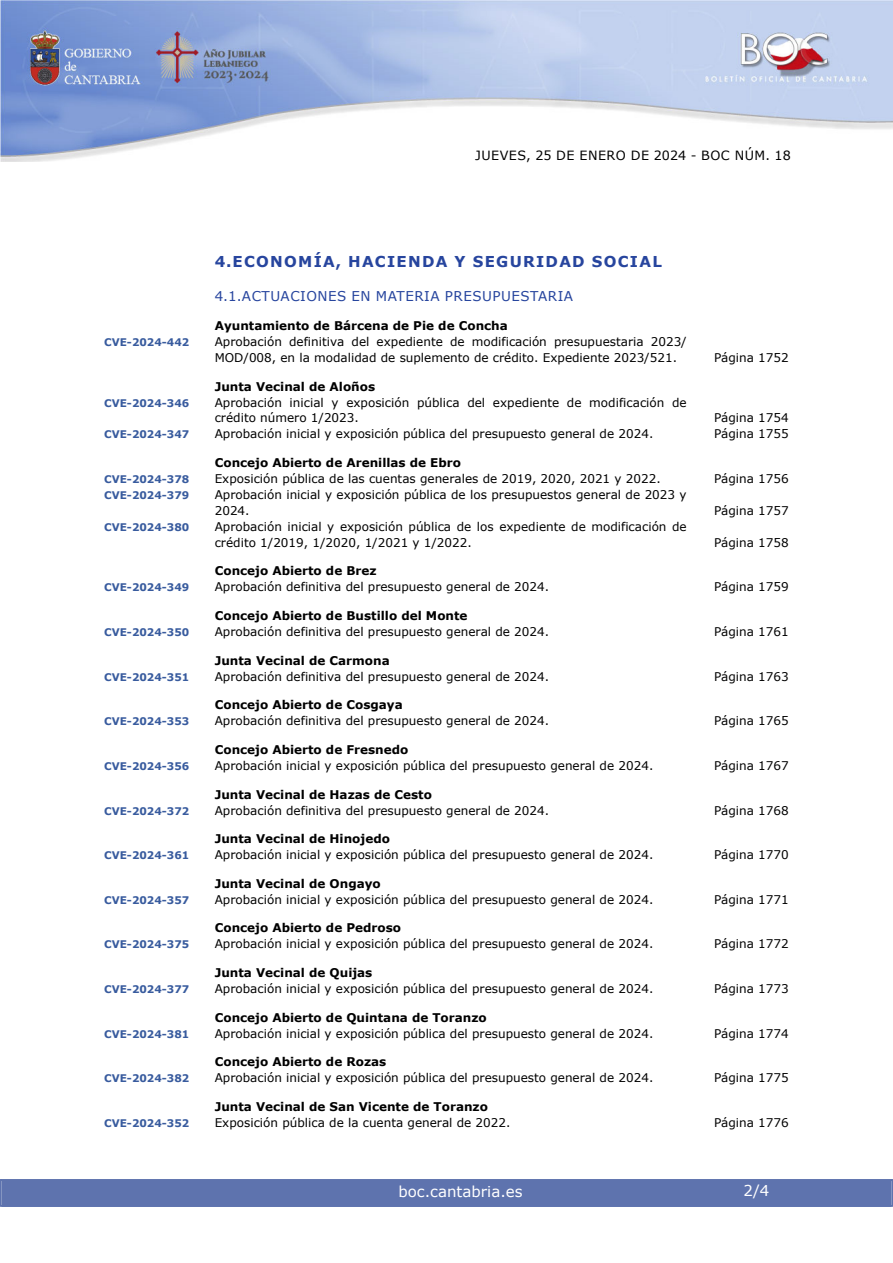
<style>
.page{position:relative;width:893px;height:1263px;background:#fff}
.page>*{position:absolute;margin:0;border:0;box-sizing:border-box;transform-origin:0 0}
.indice_1{font:700 15px "Verdana";letter-spacing:.085em;color:#27459e}
.t1{font:15px "Verdana";color:#fff}
.indice_2{font:13.5px "Verdana";letter-spacing:.035em;color:#27459e}
.t2{font:12.75px "Verdana";letter-spacing:.035em;color:#000}
.indice_4{font:12px/15.9px "Verdana";color:#000}
.indice_3{font:700 12px "Verdana";color:#000}
.indice_4-2{font:700 10.5px "Verdana";color:#385b9e}
</style>
<div class="page">
<img style="left:0;top:0;width:893px;height:161px">
<div style="left:2px;top:1180px;width:889px;height:27px;background:#5e73ae"></div>
<div style="left:0;top:1179px;width:893px;height:28px;border:2px solid #5e73ae"></div>
<p class="t2" style="left:475px;top:147px;width:317px">JUEVES, 25 DE ENERO DE 2024 - BOC NÚM. 18</p>
<h2 class="indice_1" style="left:215px;top:251px;width:449px">4.ECONOMÍA, HACIENDA Y SEGURIDAD SOCIAL</h2>
<h3 class="indice_2" style="left:215px;top:287px;width:360px">4.1.ACTUACIONES EN MATERIA PRESUPUESTARIA</h3>
<h4 class="indice_3" style="left:215px;top:317px;width:295px">Ayuntamiento de Bárcena de Pie de Concha</h4>
<p class="indice_4-2" style="left:104px;top:335px;width:87px">CVE-2024-442</p>
<p class="indice_4" style="left:215px;top:334px;width:473px">Aprobación definitiva del expediente de modificación presupuestaria 2023/<br>MOD/008, en la modalidad de suplemento de crédito. Expediente 2023/521.</p>
<h4 class="indice_3" style="left:215px;top:378px;width:162px">Junta Vecinal de Aloños</h4>
<p class="indice_4-2" style="left:104px;top:395px;width:87px">CVE-2024-346</p>
<p class="indice_4" style="left:215px;top:394px;width:473px">Aprobación inicial y exposición pública del expediente de modificación de crédito número 1/2023.</p>
<p class="indice_4" style="left:714px;top:349px;width:76px">Página 1752</p>
<p class="indice_4" style="left:714px;top:410px;width:76px">Página 1754</p>
<p class="indice_4-2" style="left:104px;top:427px;width:87px">CVE-2024-347</p>
<p class="indice_4" style="left:215px;top:426px;width:440px">Aprobación inicial y exposición pública del presupuesto general de 2024.</p>
<p class="indice_4" style="left:714px;top:426px;width:76px">Página 1755</p>
<h4 class="indice_3" style="left:215px;top:454px;width:248px">Concejo Abierto de Arenillas de Ebro</h4>
<p class="indice_4-2" style="left:104px;top:472px;width:87px">CVE-2024-378</p>
<p class="indice_4" style="left:215px;top:471px;width:447px">Exposición pública de las cuentas generales de 2019, 2020, 2021 y 2022.</p>
<p class="indice_4" style="left:714px;top:471px;width:76px">Página 1756</p>
<p class="indice_4-2" style="left:104px;top:488px;width:87px">CVE-2024-379</p>
<p class="indice_4" style="left:215px;top:486px;width:473px">Aprobación inicial y exposición pública de los presupuestos general de 2023 y<br>2024.</p>
<p class="indice_4" style="left:714px;top:502px;width:76px">Página 1757</p>
<p class="indice_4-2" style="left:104px;top:520px;width:87px">CVE-2024-380</p>
<p class="indice_4" style="left:215px;top:518px;width:473px">Aprobación inicial y exposición pública de los expediente de modificación de crédito 1/2019, 1/2020, 1/2021 y 1/2022.</p>
<h4 class="indice_3" style="left:215px;top:563px;width:163px">Concejo Abierto de Brez</h4>
<p class="indice_4" style="left:714px;top:534px;width:76px">Página 1758</p>
<p class="indice_4-2" style="left:104px;top:580px;width:87px">CVE-2024-349</p>
<p class="indice_4" style="left:215px;top:579px;width:336px">Aprobación definitiva del presupuesto general de 2024.</p>
<p class="indice_4" style="left:714px;top:579px;width:76px">Página 1759</p>
<h4 class="indice_3" style="left:215px;top:607px;width:254px">Concejo Abierto de Bustillo del Monte</h4>
<p class="indice_4-2" style="left:104px;top:625px;width:87px">CVE-2024-350</p>
<p class="indice_4" style="left:215px;top:624px;width:336px">Aprobación definitiva del presupuesto general de 2024.</p>
<p class="indice_4" style="left:714px;top:624px;width:76px">Página 1761</p>
<h4 class="indice_3" style="left:215px;top:652px;width:177px">Junta Vecinal de Carmona</h4>
<p class="indice_4-2" style="left:104px;top:669px;width:87px">CVE-2024-351</p>
<p class="indice_4" style="left:215px;top:668px;width:336px">Aprobación definitiva del presupuesto general de 2024.</p>
<p class="indice_4" style="left:714px;top:668px;width:76px">Página 1763</p>
<h4 class="indice_3" style="left:215px;top:696px;width:189px">Concejo Abierto de Cosgaya</h4>
<p class="indice_4-2" style="left:104px;top:714px;width:87px">CVE-2024-353</p>
<p class="indice_4" style="left:215px;top:713px;width:336px">Aprobación definitiva del presupuesto general de 2024.</p>
<p class="indice_4" style="left:714px;top:713px;width:76px">Página 1765</p>
<h4 class="indice_3" style="left:215px;top:741px;width:195px">Concejo Abierto de Fresnedo</h4>
<p class="indice_4-2" style="left:104px;top:759px;width:87px">CVE-2024-356</p>
<p class="indice_4" style="left:215px;top:757px;width:440px">Aprobación inicial y exposición pública del presupuesto general de 2024.</p>
<p class="indice_4" style="left:714px;top:757px;width:76px">Página 1767</p>
<h4 class="indice_3" style="left:215px;top:786px;width:219px">Junta Vecinal de Hazas de Cesto</h4>
<p class="indice_4-2" style="left:104px;top:803px;width:87px">CVE-2024-372</p>
<p class="indice_4" style="left:215px;top:802px;width:336px">Aprobación definitiva del presupuesto general de 2024.</p>
<p class="indice_4" style="left:714px;top:802px;width:76px">Página 1768</p>
<h4 class="indice_3" style="left:215px;top:830px;width:177px">Junta Vecinal de Hinojedo</h4>
<p class="indice_4-2" style="left:104px;top:848px;width:87px">CVE-2024-361</p>
<p class="indice_4" style="left:215px;top:847px;width:440px">Aprobación inicial y exposición pública del presupuesto general de 2024.</p>
<p class="indice_4" style="left:714px;top:847px;width:76px">Página 1770</p>
<h4 class="indice_3" style="left:215px;top:875px;width:168px">Junta Vecinal de Ongayo</h4>
<p class="indice_4-2" style="left:104px;top:892px;width:87px">CVE-2024-357</p>
<p class="indice_4" style="left:215px;top:891px;width:440px">Aprobación inicial y exposición pública del presupuesto general de 2024.</p>
<p class="indice_4" style="left:714px;top:891px;width:76px">Página 1771</p>
<h4 class="indice_3" style="left:215px;top:919px;width:188px">Concejo Abierto de Pedroso</h4>
<p class="indice_4-2" style="left:104px;top:937px;width:87px">CVE-2024-375</p>
<p class="indice_4" style="left:215px;top:936px;width:440px">Aprobación inicial y exposición pública del presupuesto general de 2024.</p>
<p class="indice_4" style="left:714px;top:936px;width:76px">Página 1772</p>
<h4 class="indice_3" style="left:215px;top:964px;width:159px">Junta Vecinal de Quijas</h4>
<p class="indice_4-2" style="left:104px;top:982px;width:87px">CVE-2024-377</p>
<p class="indice_4" style="left:215px;top:980px;width:440px">Aprobación inicial y exposición pública del presupuesto general de 2024.</p>
<p class="indice_4" style="left:714px;top:980px;width:76px">Página 1773</p>
<h4 class="indice_3" style="left:215px;top:1009px;width:274px">Concejo Abierto de Quintana de Toranzo</h4>
<p class="indice_4-2" style="left:104px;top:1026px;width:87px">CVE-2024-381</p>
<p class="indice_4" style="left:215px;top:1025px;width:440px">Aprobación inicial y exposición pública del presupuesto general de 2024.</p>
<p class="indice_4" style="left:714px;top:1025px;width:76px">Página 1774</p>
<h4 class="indice_3" style="left:215px;top:1053px;width:173px">Concejo Abierto de Rozas</h4>
<p class="indice_4-2" style="left:104px;top:1071px;width:87px">CVE-2024-382</p>
<p class="indice_4" style="left:215px;top:1070px;width:440px">Aprobación inicial y exposición pública del presupuesto general de 2024.</p>
<p class="indice_4" style="left:714px;top:1070px;width:76px">Página 1775</p>
<h4 class="indice_3" style="left:215px;top:1098px;width:275px">Junta Vecinal de San Vicente de Toranzo</h4>
<p class="indice_4-2" style="left:104px;top:1116px;width:87px">CVE-2024-352</p>
<p class="indice_4" style="left:215px;top:1114px;width:297px">Exposición pública de la cuenta general de 2022.</p>
<p class="indice_4" style="left:714px;top:1114px;width:76px">Página 1776</p>
<p class="t1" style="left:398px;top:1181px;width:126px">boc.cantabria.es</p>
<p class="t1" style="left:744px;top:1180px;width:27px">2/4</p>
</div>
